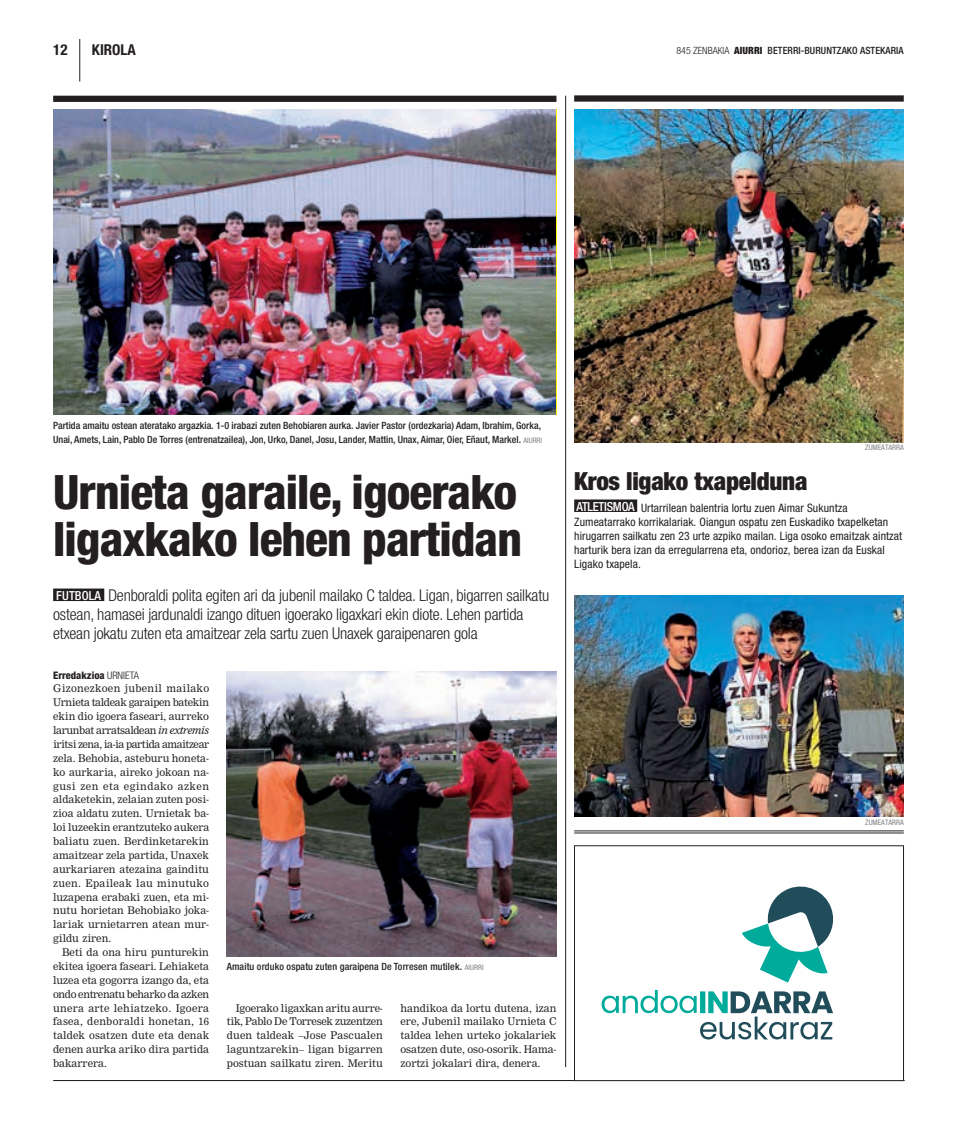
<style>
.page{position:relative;width:957px;height:1134px;background:#fff}
.page>*{position:absolute;margin:0;border:0;box-sizing:border-box;transform-origin:0 0}
.t1{font:800 condensed 47.5px/47.5px "Helvetica Neue";letter-spacing:-.02em;color:#231f20}
.t2{font:900 condensed 25px "Helvetica Neue";letter-spacing:-.01em;color:#231f20}
.t3{font:300 condensed 16.25px/18.8px "Helvetica Neue";letter-spacing:-.01em;color:#231f20}
.t4{font:700 condensed 15px "Helvetica Neue";color:#231f20}
.t5{font:500 condensed 12.5px "Helvetica Neue";color:#fff}
.t6{font:condensed 11.62px/13.9px "Helvetica Neue";letter-spacing:.01em;color:#231f20}
.t7{font:10.38px/13.9px "M Nimrod";color:#231f20;text-align:justify}
.t8{font:800 condensed 10.38px "Helvetica Neue";color:#231f20}
.t9{font:500 condensed 10px/13.9px "Helvetica Neue";color:#231f20}
.t10{font:300 condensed 10px "Helvetica Neue";color:#231f20}
.t11{font:condensed 7.5px "Helvetica Neue";letter-spacing:.065em;color:#808285}
.s1{font-weight:900}
.s2{font-weight:400;font-size:7.5px;color:#808285}
.s3{font-weight:300}
.s4{font-style:italic}
</style>
<div class="page">
<hr style="left:53px;top:1080px;width:851px;height:1px;background:#231f20">
<hr style="left:79px;top:39px;width:1px;height:42px;background:#231f20">
<hr style="left:574px;top:831px;width:330px;height:1px;background:#231f20">
<hr style="left:574px;top:833px;width:330px;height:1px;background:#231f20">
<img style="left:53px;top:110px;width:502px;height:305px">
<div style="left:53px;top:96px;width:503px;height:6px;background:#231f20"></div>
<div style="left:53px;top:588px;width:51px;height:13px;background:#231f20"></div>
<div style="left:574px;top:845px;width:330px;height:236px;border:1px solid #231f20"></div>
<svg style="left:742px;top:886px;width:92px;height:97px"></svg>
<svg style="left:601px;top:990px;width:232px;height:49px"></svg>
<hr style="left:565px;top:96px;width:1px;height:971px;background:#231f20">
<img style="left:227px;top:671px;width:329px;height:285px">
<div style="left:574px;top:95px;width:330px;height:7px;background:#231f20"></div>
<img style="left:574px;top:110px;width:330px;height:332px">
<img style="left:574px;top:595px;width:330px;height:222px">
<div style="left:574px;top:499px;width:63px;height:13px;background:#231f20"></div>
<h3 class="t4" style="left:53px;top:41px;width:16px">12</h3>
<h3 class="t4" style="left:92px;top:41px;width:44px">KIROLA</h3>
<p class="t10" style="left:676px;top:45px;width:64px">845 zenbakia <span class="s1">AIURRI</span></p>
<p class="t9" style="left:767px;top:44px;width:138px">BETERRI-BURUNTZAKO ASTEKARIA</p>
<p class="t9" style="left:53px;top:418px;width:490px">Partida amaitu ostean ateratako argazkia. 1-0 irabazi zuten Behobiaren aurka. Javier Pastor (ordezkaria) Adam, Ibrahim, Gorka,<br>Unai, Amets, Lain, Pablo De Torres (entrenatzailea), Jon, Urko, Danel, Josu, Lander, Mattin, Unax, Aimar, Oier, Eñaut, Markel. <span class="s2">aiurri</span></p>
<h1 class="t1" style="left:53px;top:467px;width:470px">Urnieta garaile, igoerako ligaxkako lehen partidan</h1>
<p class="t5" style="left:56px;top:588px;width:14px">futbola</p>
<p class="t3" style="left:53px;top:586px;width:498px;text-indent:55px">Denboraldi polita egiten ari da jubenil mailako C taldea. Ligan, bigarren sailkatu ostean, hamasei jardunaldi izango dituen igoerako ligaxkari ekin diote. Lehen partida etxean jokatu zuten eta amaitzear zela sartu zuen Unaxek garaipenaren gola</p>
<p class="t8" style="left:53px;top:668px;width:86px">Erredakzioa <span class="s3">urnieta</span></p>
<p class="t7" style="left:53px;top:682px;width:158px">Gizonezkoen jubenil mailako Urnieta taldeak garaipen batekin ekin dio igoera faseari, aurreko larunbat arratsaldean <span class="s4">in extremis </span>iritsi zena, ia-ia partida amaitzear zela. Behobia, asteburu honeta&shy;ko aurkaria, aireko jokoan na&shy;gusi zen eta egindako azken aldaketekin, zelaian zuten posi&shy;zioa aldatu zuten. Urnietak ba&shy;loi luzeekin erantzuteko aukera baliatu zuen. Berdinketarekin amaitzear zela partida, Unaxek aurkariaren atezaina gainditu zuen. Epaileak lau minutuko luzapena erabaki zuen, eta mi&shy;nutu horietan Behobiako joka&shy;lariak urnietarren atean mur&shy;gildu ziren.</p>
<p class="t7" style="left:53px;top:945px;width:157px;text-indent:9px">Beti da ona hiru punturekin ekitea igoera faseari. Lehiaketa luzea eta gogorra izango da, eta ondo entrenatu beharko da azken unera arte lehiatzeko. Igoera fasea, denboraldi honetan, 16 taldek osatzen dute eta denak denen aurka ariko dira partida bakarrera.</p>
<p class="t9" style="left:227px;top:959px;width:258px">Amaitu orduko ospatu zuten garaipena De Torresen mutilek. <span class="s2">aiurri</span></p>
<p class="t7" style="left:227px;top:1001px;width:157px;text-indent:9px">Igoerako ligaxkan aritu aurre&shy;tik, Pablo De Torresek zuzentzen duen taldeak –Jose Pascualen laguntzarekin– ligan bigarren postuan sailkatu ziren. Meritu</p>
<p class="t7" style="left:400px;top:1001px;width:157px">handikoa da lortu dutena, izan ere, Jubenil mailako Urnieta C taldea lehen urteko jokalariek osatzen dute, oso-osorik. Hama&shy;zortzi jokalari dira, denera.</p>
<p class="t11" style="left:865px;top:443px;width:40px">zumeatarRa</p>
<h2 class="t2" style="left:574px;top:466px;width:235px">Kros ligako txapelduna</h2>
<p class="t5" style="left:576px;top:499px;width:7px">atletismoa</p>
<p class="t6" style="left:574px;top:501px;width:329px;text-indent:67px">Urtarrilean balentria lortu zuen Aimar Sukuntza Zumeatarrako korrikalariak. Oiangun ospatu zen Euskadiko txapelketan hirugarren sailkatu zen 23 urte azpiko mailan. Liga osoko emaitzak aintzat harturik bera izan da erregularrena eta, ondorioz, berea izan da Euskal Ligako txapela.</p>
<p class="t11" style="left:865px;top:817px;width:40px">zumeatarRa</p>
</div>
